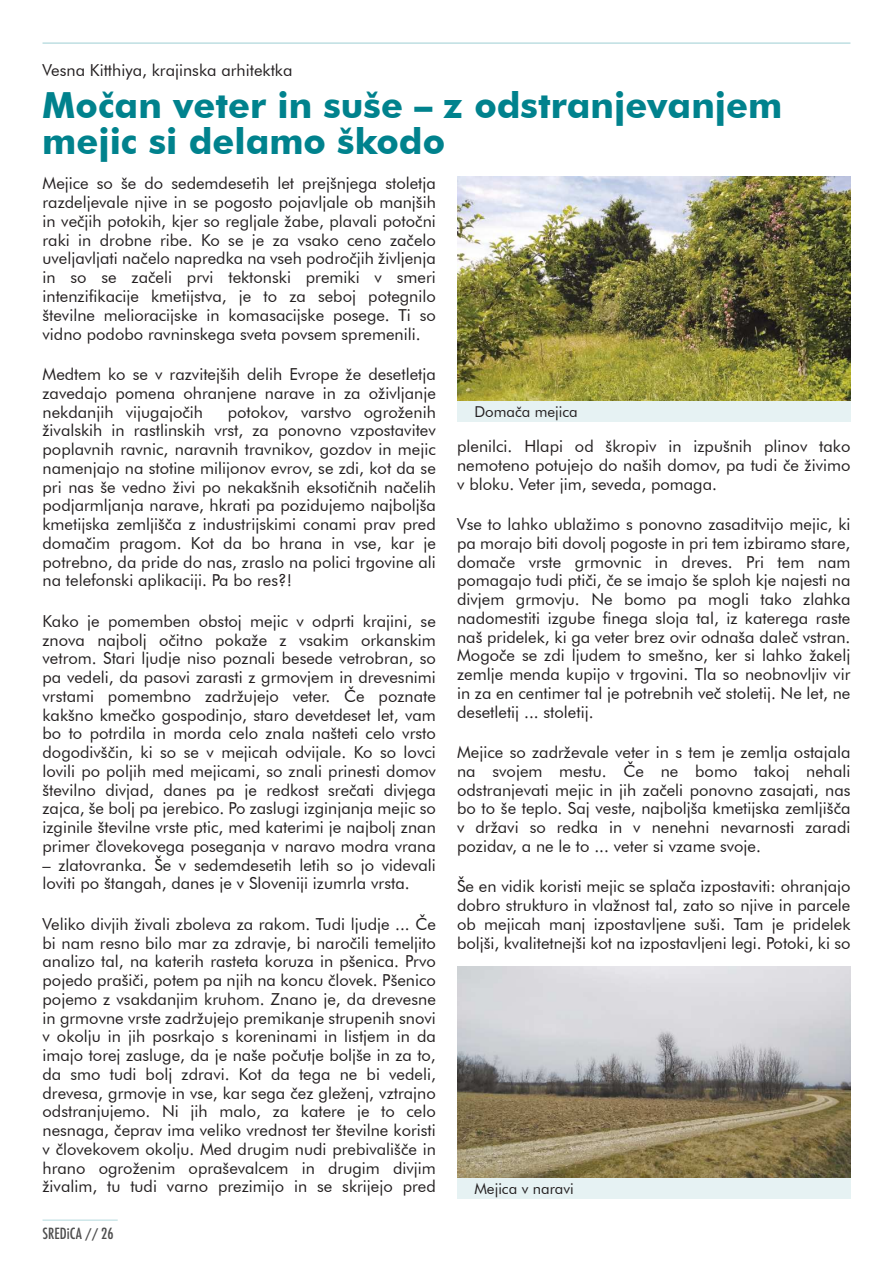
<style>
.page{position:relative;width:893px;height:1263px;background:#fff}
.page>*{position:absolute;margin:0;border:0;box-sizing:border-box;transform-origin:0 0}
.t1{font:700 36px/36px "Futura BT";color:#00828d}
.t2{font:16.5px/18.8px "Futura BT";color:#231f20;text-align:justify}
.t3{font:15px "Futura BT";color:#231f20}
.t4{font:500 condensed 15px "Futura";color:#4d4d4d}
.s1{font-family:"Futura BT";font-stretch:normal}
</style>
<div class="page">
<hr style="left:43px;top:1219px;width:75px;height:2px;background:#00818d;opacity:.2">
<hr style="left:43px;top:42px;width:807px;height:2px;background:#cde6e8">
<img style="left:457px;top:177px;width:393px;height:224px">
<div style="left:457px;top:401px;width:394px;height:21px;background:#e6f2f3"></div>
<img style="left:457px;top:966px;width:393px;height:212px">
<div style="left:457px;top:1178px;width:394px;height:21px;background:#e6f2f3"></div>
<p class="t2" style="left:43px;top:63px;width:251px">Vesna Kitthiya, krajinska arhitektka</p>
<h1 class="t1" style="left:42px;top:91px;width:741px">Močan veter in suše – z odstranjevanjem mejic si delamo škodo</h1>
<p class="t2" style="left:43px;top:176px;width:395px">Mejice so še do sedemdesetih let prejšnjega stoletja razdeljevale njive in se pogosto pojavljale ob manjših in večjih potokih, kjer so regljale žabe, plavali potočni raki in drobne ribe. Ko se je za vsako ceno začelo uveljavljati načelo napredka na vseh področjih življenja in so se začeli prvi tektonski premiki v smeri intenzifikacije kmetijstva, je to za seboj potegnilo številne melioracijske in komasacijske posege. Ti so vidno podobo ravninskega sveta povsem spremenili.</p>
<p class="t2" style="left:43px;top:366px;width:395px">Medtem ko se v razvitejših delih Evrope že desetletja zavedajo pomena ohranjene narave in za oživljanje nekdanjih vijugajočih</p>
<p class="t2" style="left:43px;top:404px;width:395px;text-indent:185px">potokov, varstvo ogroženih živalskih in rastlinskih vrst, za ponovno vzpostavitev poplavnih ravnic, naravnih travnikov, gozdov in mejic namenjajo na stotine milijonov evrov, se zdi, kot da se pri nas še vedno živi po nekakšnih eksotičnih načelih podjarmljanja narave, hkrati pa pozidujemo najboljša kmetijska zemljišča z industrijskimi conami prav pred domačim pragom. Kot da bo hrana in vse, kar je potrebno, da pride do nas, zraslo na polici trgovine ali na telefonski aplikaciji. Pa bo res?!</p>
<p class="t2" style="left:43px;top:613px;width:395px">Kako je pomemben obstoj mejic v odprti krajini, se znova najbolj očitno pokaže z vsakim orkanskim vetrom. Stari ljudje niso poznali besede vetrobran, so pa vedeli, da pasovi zarasti z grmovjem in drevesnimi vrstami pomembno zadržujejo veter. Če poznate kakšno kmečko gospodinjo, staro devetdeset let, vam bo to potrdila in morda celo znala našteti celo vrsto dogodivščin, ki so se v mejicah odvijale. Ko so lovci lovili po poljih med mejicami, so znali prinesti domov številno divjad, danes pa je redkost srečati divjega zajca, še bolj pa jerebico. Po zaslugi izginjanja mejic so izginile številne vrste ptic, med katerimi je najbolj znan primer človekovega poseganja v naravo modra vrana</p>
<p class="t2" style="left:43px;top:857px;width:395px">– zlatovranka. Še v sedemdesetih letih so jo videvali loviti po štangah, danes je v Sloveniji izumrla vrsta.</p>
<p class="t2" style="left:43px;top:916px;width:395px">Veliko divjih živali zboleva za rakom. Tudi ljudje ... Če bi nam resno bilo mar za zdravje, bi naročili temeljito analizo tal, na katerih rasteta koruza in pšenica. Prvo pojedo prašiči, potem pa njih na koncu človek. Pšenico pojemo z vsakdanjim kruhom. Znano je, da drevesne in grmovne vrste zadržujejo premikanje strupenih snovi v okolju in jih posrkajo s koreninami in listjem in da imajo torej zasluge, da je naše počutje boljše in za to, da smo tudi bolj zdravi. Kot da tega ne bi vedeli, drevesa, grmovje in vse, kar sega čez gleženj, vztrajno odstranjujemo. Ni jih malo, za katere je to celo nesnaga, čeprav ima veliko vrednost ter številne koristi v človekovem okolju. Med drugim nudi prebivališče in hrano ogroženim opraševalcem in drugim divjim živalim, tu tudi varno prezimijo in se skrijejo pred</p>
<p class="t4" style="left:43px;top:1226px;width:73px">SREDiCA <span class="s1">//</span> 26</p>
<p class="t3" style="left:474px;top:406px;width:105px">Domača mejica</p>
<p class="t2" style="left:457px;top:438px;width:395px">plenilci. Hlapi od škropiv in izpušnih plinov tako nemoteno potujejo do naših domov, pa tudi če živimo v bloku. Veter jim, seveda, pomaga.</p>
<p class="t2" style="left:457px;top:516px;width:395px">Vse to lahko ublažimo s ponovno zasaditvijo mejic, ki pa morajo biti dovolj pogoste in pri tem izbiramo stare, domače vrste grmovnic in dreves. Pri tem nam pomagajo tudi ptiči, če se imajo še sploh kje najesti na divjem grmovju. Ne bomo pa mogli tako zlahka nadomestiti izgube finega sloja tal, iz katerega raste naš pridelek, ki ga veter brez ovir odnaša daleč vstran.<br>Mogoče se zdi ljudem to smešno, ker si lahko žakelj zemlje menda kupijo v trgovini. Tla so neobnovljiv vir in za en centimer tal je potrebnih več stoletij. Ne let, ne desetletij ... stoletij.</p>
<p class="t2" style="left:457px;top:744px;width:395px">Mejice so zadrževale veter in s tem je zemlja ostajala na svojem mestu. Če ne bomo takoj nehali odstranjevati mejic in jih začeli ponovno zasajati, nas bo to še teplo. Saj veste, najboljša kmetijska zemljišča v državi so redka in v nenehni nevarnosti zaradi pozidav, a ne le to ... veter si vzame svoje.</p>
<p class="t2" style="left:457px;top:879px;width:395px">Še en vidik koristi mejic se splača izpostaviti: ohranjajo dobro strukturo in vlažnost tal, zato so njive in parcele ob mejicah manj izpostavljene suši. Tam je pridelek boljši, kvalitetnejši kot na izpostavljeni legi. Potoki, ki so</p>
<p class="t3" style="left:474px;top:1183px;width:101px">Mejica v naravi</p>
</div>
